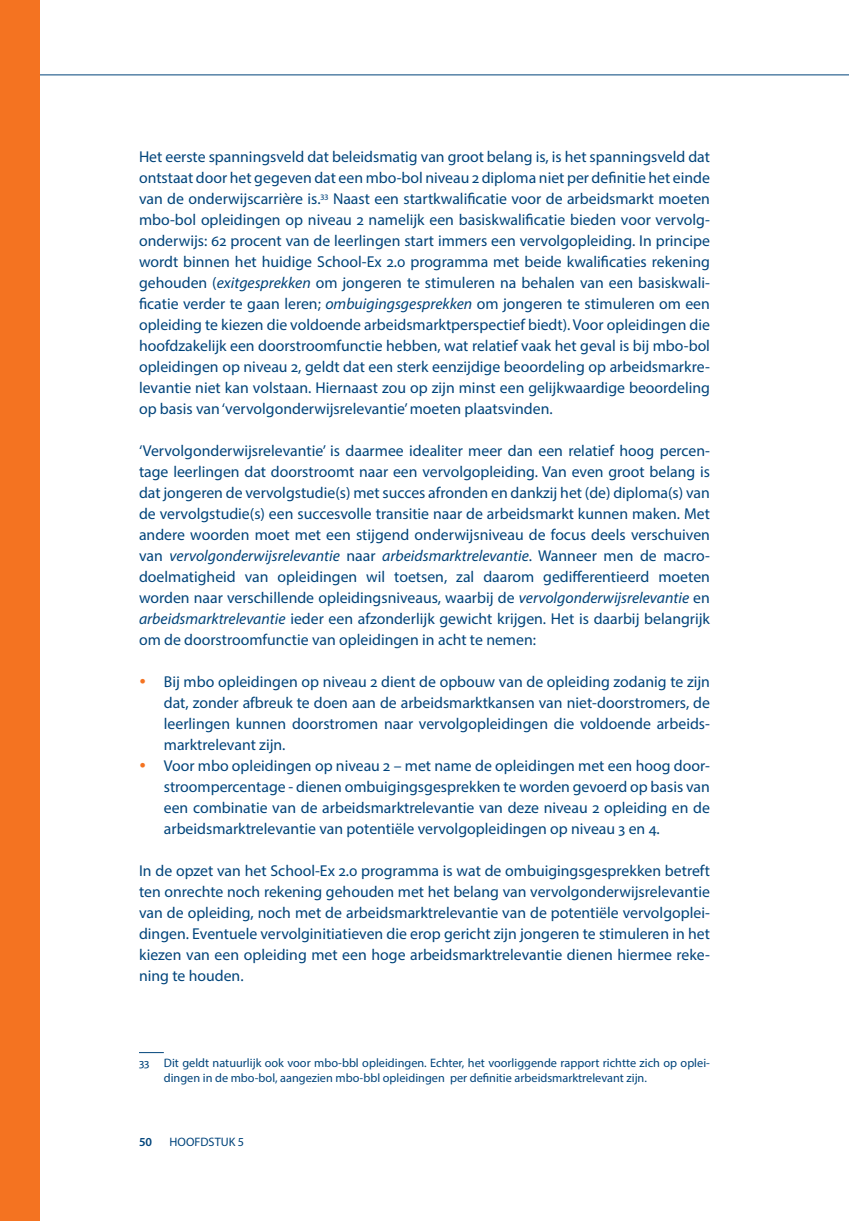
<style>
.page{position:relative;width:849px;height:1221px;background:#fff}
.page>*{position:absolute;margin:0;border:0;box-sizing:border-box;transform-origin:0 0}
.t1{font:15.75px/21px "Myriad Pro";color:#00447b;text-align:justify}
.t2{font:12.25px/14.7px "Myriad Pro";color:#00447b}
.t3{font:600 12.25px "Myriad Pro";color:#00447b}
.s1{font-style:italic}
</style>
<div class="page">
<div style="left:0;top:0;width:40px;height:1220px;background:#f47321"></div>
<svg style="left:139px;top:1052px;width:25px;height:1px"></svg>
<p class="t1" style="left:139px;top:146px;width:572px">Het eerste spanningsveld dat beleidsmatig van groot belang is, is het spanningsveld dat ontstaat door het gegeven dat een mbo-bol niveau 2 diploma niet per definitie het einde van de onderwijscarrière is.<sup>33</sup> Naast een startkwalificatie voor de arbeidsmarkt moeten mbo-bol opleidingen op niveau 2 namelijk een basiskwalificatie bieden voor vervolg&shy;onderwijs: 62 procent van de leerlingen start immers een vervolgopleiding. In principe wordt binnen het huidige School-Ex 2.0 programma met beide kwalificaties rekening gehouden (<span class="s1">exitgesprekken</span> om jongeren te stimuleren na behalen van een basiskwali&shy;ficatie verder te gaan leren; <span class="s1">ombuigingsgesprekken</span> om jongeren te stimuleren om een opleiding te kiezen die voldoende arbeidsmarktperspectief biedt). Voor opleidingen die hoofdzakelijk een doorstroomfunctie hebben, wat relatief vaak het geval is bij mbo-bol opleidingen op niveau 2, geldt dat een sterk eenzijdige beoordeling op arbeidsmarkre&shy;levantie niet kan volstaan. Hiernaast zou op zijn minst een gelijkwaardige beoordeling op basis van ‘vervolgonderwijsrelevantie’ moeten plaatsvinden.</p>
<p class="t1" style="left:139px;top:440px;width:572px">‘Vervolgonderwijsrelevantie’ is daarmee idealiter meer dan een relatief hoog percen&shy;tage leerlingen dat doorstroomt naar een vervolgopleiding. Van even groot belang is dat jongeren de vervolgstudie(s) met succes afronden en dankzij het (de) diploma(s) van de vervolgstudie(s) een succesvolle transitie naar de arbeidsmarkt kunnen maken. Met andere woorden moet met een stijgend onderwijsniveau de focus deels verschuiven van <span class="s1">vervolgonderwijsrelevantie</span> naar <span class="s1">arbeidsmarktrelevantie</span>. Wanneer men de macro&shy;doelmatigheid van opleidingen wil toetsen, zal daarom gedifferentieerd moeten worden naar verschillende opleidingsniveaus, waarbij de <span class="s1">vervolgonderwijsrelevantie</span> en <span class="s1">arbeidsmarktrelevantie</span> ieder een afzonderlijk gewicht krijgen. Het is daarbij belangrijk om de doorstroomfunctie van opleidingen in acht te nemen:</p>
<p class="t1" style="left:164px;top:671px;width:547px;text-align:left">Bij mbo opleidingen op niveau 2 dient de opbouw van de opleiding zodanig te zijn dat, zonder afbreuk te doen aan de arbeidsmarktkansen van niet-doorstromers, de leerlingen kunnen doorstromen naar vervolgopleidingen die voldoende arbeids&shy;marktrelevant zijn.<br>Voor mbo opleidingen op niveau 2 – met name de opleidingen met een hoog door&shy;stroompercentage - dienen ombuigingsgesprekken te worden gevoerd op basis van een combinatie van de arbeidsmarktrelevantie van deze niveau 2 opleiding en de arbeidsmarktrelevantie van potentiële vervolgopleidingen op niveau 3 en 4.</p>
<p class="t1" style="left:139px;top:860px;width:572px">In de opzet van het School-Ex 2.0 programma is wat de ombuigingsgesprekken betreft ten onrechte noch rekening gehouden met het belang van vervolgonderwijsrelevantie van de opleiding, noch met de arbeidsmarktrelevantie van de potentiële vervolgoplei&shy;dingen. Eventuele vervolginitiatieven die erop gericht zijn jongeren te stimuleren in het kiezen van een opleiding met een hoge arbeidsmarktrelevantie dienen hiermee reke&shy;ning te houden.</p>
<p class="t2" style="left:164px;top:1055px;width:547px;text-indent:-25px">33 Dit geldt natuurlijk ook voor mbo-bbl opleidingen. Echter, het voorliggende rapport richtte zich op oplei&shy;dingen in de mbo-bol, aangezien mbo-bbl opleidingen per definitie arbeidsmarktrelevant zijn.</p>
<p class="t3" style="left:139px;top:1133px;width:15px">50</p>
<p class="t2" style="left:169px;top:1134px;width:76px">HOOFDSTUK 5</p>
</div>
